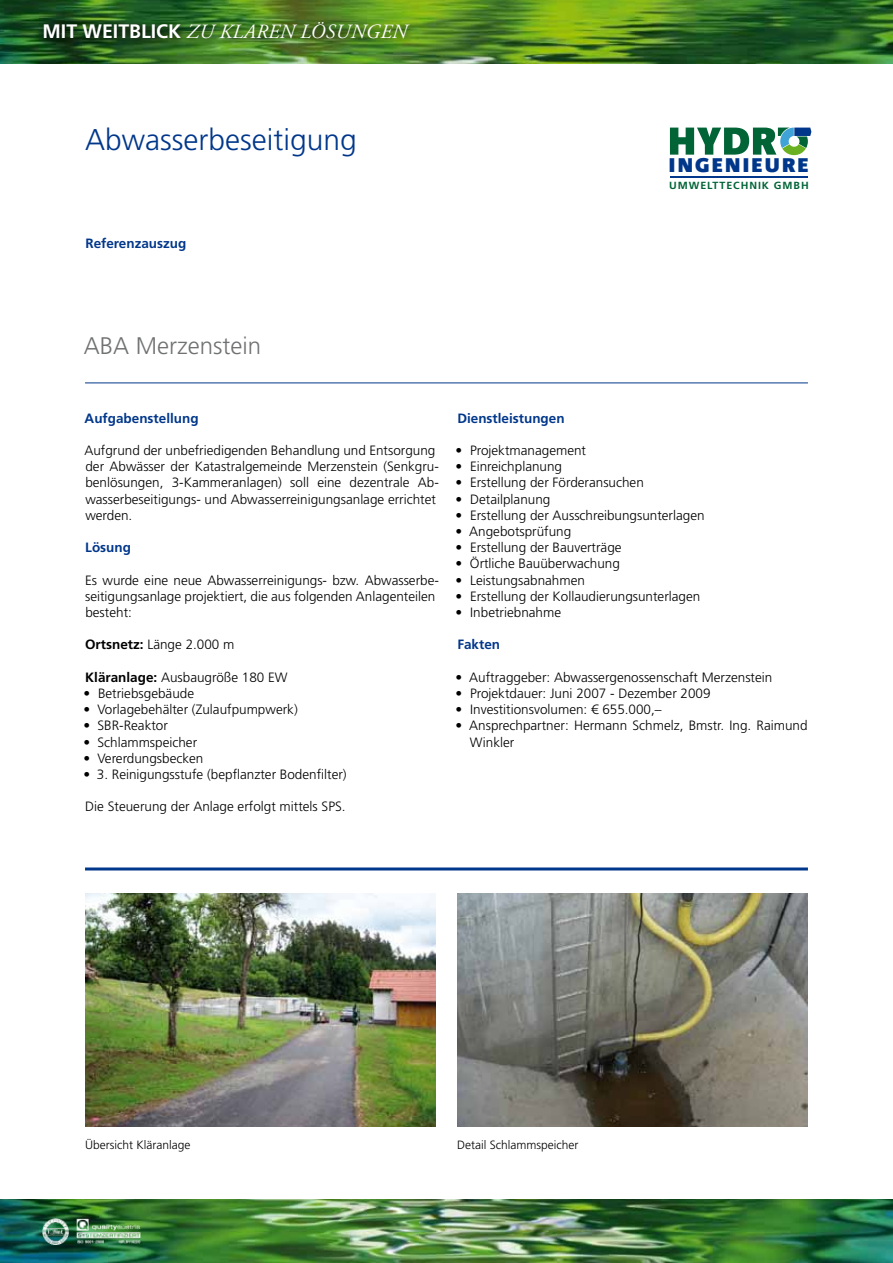
<style>
.page{position:relative;width:893px;height:1263px;background:#fff}
.page>*{position:absolute;margin:0;border:0;box-sizing:border-box;transform-origin:0 0}
.t1{font:300 30px "Frutiger LT Std";color:#00378b}
.t2{font:300 24px "Frutiger LT Std";color:#707172}
.t3{font:italic 20.25px "Adobe Garamond Pro";letter-spacing:.015em;color:#fff}
.t4{font:900 19.8px "Corpid";letter-spacing:.11em;color:#00378b}
.t5{font:300 13.5px/16.2px "Frutiger LT Std";color:#000}
.t6{font:700 13.5px "Frutiger LT Std";color:#00378b}
.t7{font:300 12px "Frutiger LT Std";color:#000}
.t8{font:700 10.35px "Frutiger LT Std";letter-spacing:.09em;color:#006436}
.s1{font-family:"Frutiger LT Std";font-weight:700;font-style:normal;font-size:19.5px}
.s2{font-weight:700}
</style>
<div class="page">
<img style="left:0;top:1199px;width:893px;height:64px">
<img style="left:0;top:0;width:893px;height:64px">
<img style="left:43px;top:1219px;width:25px;height:25px">
<img style="left:77px;top:1218px;width:63px;height:27px">
<img style="left:37px;top:16px;width:381px;height:31px">
<img style="left:85px;top:893px;width:351px;height:234px">
<img style="left:457px;top:893px;width:351px;height:234px">
<hr style="left:85px;top:383px;width:723px;height:1px;background:#00378b">
<hr style="left:85px;top:867px;width:723px;height:3px;background:#00378b">
<hr style="left:670px;top:176px;width:138px;height:2px;background:#00378b">
<svg style="left:670px;top:128px;width:141px;height:28px"></svg>
<h3 class="t3" style="left:43px;top:20px;width:366px"><span class="s1">Mit Weitblick</span> ZU KLAREN LÖSUNGEN</h3>
<h1 class="t1" style="left:85px;top:123px;width:273px">Abwasserbeseitigung</h1>
<p class="t6" style="left:85px;top:236px;width:103px">Referenzauszug</p>
<h3 class="t4" style="left:669px;top:155px;width:141px">INGENIEURE</h3>
<p class="t8" style="left:669px;top:179px;width:141px">UMWELTTECHNIK GMBH</p>
<h2 class="t2" style="left:84px;top:332px;width:179px">ABA Merzenstein</h2>
<p class="t6" style="left:85px;top:410px;width:116px">Aufgabenstellung</p>
<p class="t5" style="left:84px;top:442px;width:356px">Aufgrund der unbefriedigenden Behandlung und Entsorgung der Abwässer der Katastralgemeinde Merzenstein (Senkgru&shy;benlösungen, 3-Kammeranlagen) soll eine dezentrale Ab&shy;wasserbeseitigungs- und Abwasserreinigungsanlage errichtet werden.</p>
<p class="t6" style="left:85px;top:540px;width:47px">Lösung</p>
<p class="t5" style="left:85px;top:572px;width:355px">Es wurde eine neue Abwasserreinigungs- bzw. Abwasserbe&shy;seitigungsanlage projektiert, die aus folgenden Anlagenteilen besteht:</p>
<p class="t5" style="left:85px;top:637px;width:151px"><span class="s2">Ortsnetz:</span> Länge 2.000 m</p>
<p class="t5" style="left:85px;top:669px;width:204px"><span class="s2">Kläranlage:</span> Ausbaugröße 180 EW</p>
<p class="t5" style="left:83px;top:685px;width:112px">• Betriebsgebäude</p>
<p class="t5" style="left:83px;top:702px;width:216px">• Vorlagebehälter (Zulaufpumpwerk)</p>
<p class="t5" style="left:83px;top:718px;width:86px">• SBR-Reaktor</p>
<p class="t5" style="left:83px;top:734px;width:115px">• Schlammspeicher</p>
<p class="t5" style="left:83px;top:750px;width:122px">• Vererdungsbecken</p>
<p class="t5" style="left:83px;top:766px;width:265px">• 3. Reinigungsstufe (bepflanzter Bodenfilter)</p>
<p class="t5" style="left:85px;top:799px;width:262px">Die Steuerung der Anlage erfolgt mittels SPS.</p>
<p class="t6" style="left:457px;top:410px;width:109px">Dienstleistungen</p>
<p class="t5" style="left:455px;top:442px;width:132px">• Projektmanagement</p>
<p class="t5" style="left:455px;top:459px;width:108px">• Einreichplanung</p>
<p class="t5" style="left:455px;top:475px;width:190px">• Erstellung der Förderansuchen</p>
<p class="t5" style="left:455px;top:491px;width:96px">• Detailplanung</p>
<p class="t5" style="left:455px;top:507px;width:251px">• Erstellung der Ausschreibungsunterlagen</p>
<p class="t5" style="left:455px;top:523px;width:117px">• Angebotsprüfung</p>
<p class="t5" style="left:455px;top:540px;width:168px">• Erstellung der Bauverträge</p>
<p class="t5" style="left:455px;top:556px;width:166px">• Örtliche Bauüberwachung</p>
<p class="t5" style="left:455px;top:572px;width:131px">• Leistungsabnahmen</p>
<p class="t5" style="left:455px;top:588px;width:246px">• Erstellung der Kollaudierungsunterlagen</p>
<p class="t5" style="left:455px;top:604px;width:107px">• Inbetriebnahme</p>
<p class="t6" style="left:457px;top:637px;width:44px">Fakten</p>
<p class="t5" style="left:455px;top:669px;width:318px">• Auftraggeber: Abwassergenossenschaft Merzenstein</p>
<p class="t5" style="left:455px;top:685px;width:257px">• Projektdauer: Juni 2007 - Dezember 2009</p>
<p class="t5" style="left:455px;top:702px;width:208px">• Investitionsvolumen: € 655.000,–</p>
<p class="t5" style="left:470px;top:718px;width:339px;text-indent:-14px">• Ansprechpartner: Hermann Schmelz, Bmstr. Ing. Raimund<br>Winkler</p>
<p class="t7" style="left:85px;top:1138px;width:107px">Übersicht Kläranlage</p>
<p class="t7" style="left:457px;top:1138px;width:123px">Detail Schlammspeicher</p>
</div>
